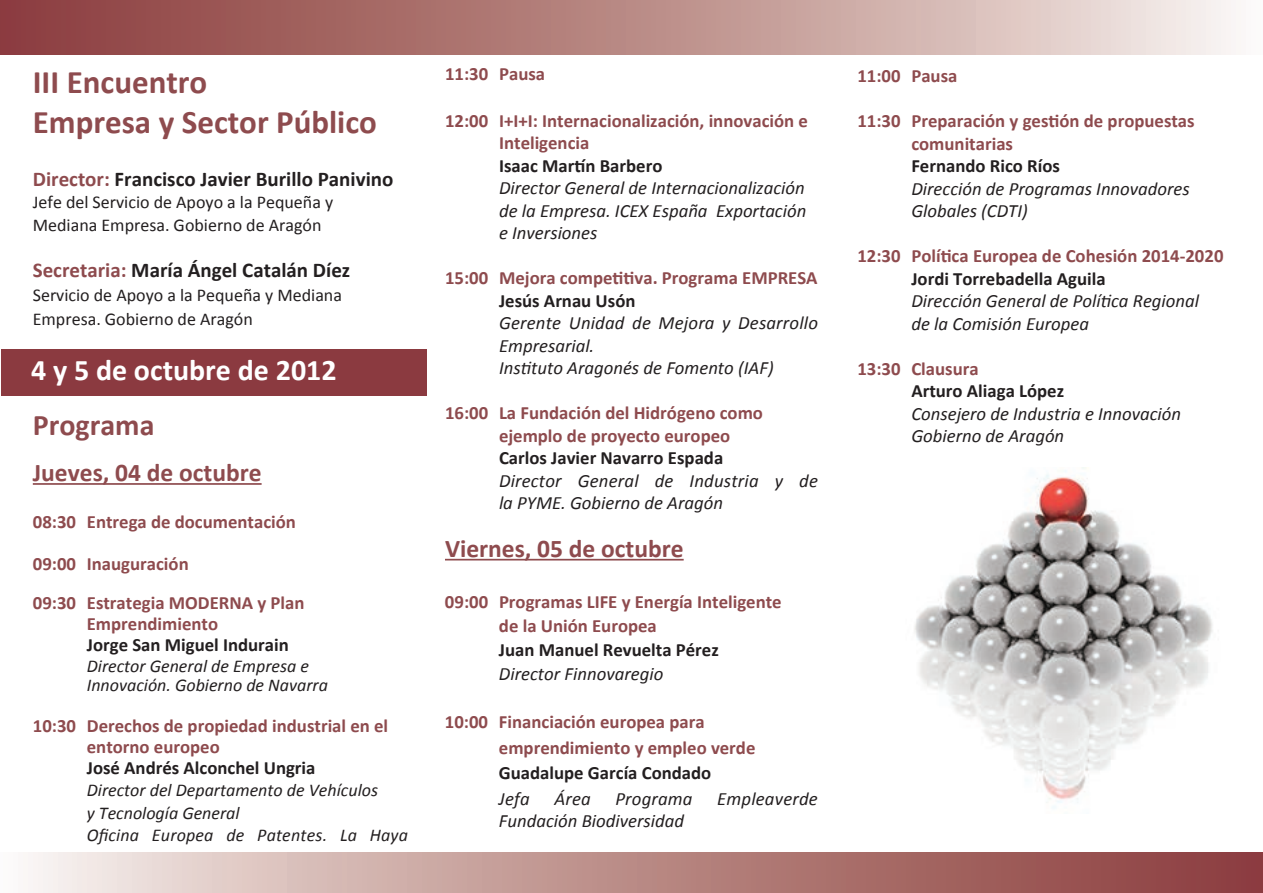
<style>
.page{position:relative;width:1263px;height:893px;background:#fff}
.page>*{position:absolute;margin:0;border:0;box-sizing:border-box;transform-origin:0 0}
.t1{font:700 33px/40.5px "Calibri";color:#8e4b4e}
.t2{font:700 30px "Calibri";color:#fff}
.t3{font:700 30px "Calibri";color:#8e4b4e}
.t4{font:700 25.5px "Calibri";color:#8e4b4e}
.t5{font:700 21px "Calibri";color:#231f20}
.t6{font:700 18.75px/22.5px "Calibri";color:#8e4b4e}
.t7{font:italic 18.75px/22.5px "Calibri";color:#231f20}
.t8{font:700 18.75px "Calibri";color:#231f20}
.t9{font:italic 18px/22.5px "Calibri";color:#231f20}
.t10{font:18px/22.5px "Calibri";color:#231f20}
.s1{color:#8e4b4e}
</style>
<div class="page">
<svg style="left:0;top:0;width:1231px;height:54px;background:#bb8d8a"></svg>
<svg style="left:33px;top:853px;width:1230px;height:40px;background:#bb8e8a"></svg>
<div style="left:2px;top:349px;width:425px;height:46px;background:#8b3a40"></div>
<hr style="left:445px;top:559px;width:239px;height:2px;background:#8e4b4e">
<img style="left:914px;top:470px;width:299px;height:338px">
<hr style="left:33px;top:483px;width:229px;height:2px;background:#8e4b4e">
<h1 class="t1" style="left:33px;top:64px;width:346px">III Encuentro<br>Empresa y Sector Público</h1>
<p class="t5" style="left:33px;top:170px;width:362px"><span class="s1">Director:</span> Francisco Javier Burillo Panivino</p>
<p class="t10" style="left:33px;top:193px;width:302px">Jefe del Servicio de Apoyo a la Pequeña y<br>Mediana Empresa. Gobierno de Aragón</p>
<p class="t5" style="left:33px;top:262px;width:319px"><span class="s1">Secretaria:</span> María Ángel Catalán Díez</p>
<p class="t10" style="left:33px;top:285px;width:311px;line-height:24px">Servicio de Apoyo a la Pequeña y Mediana<br>Empresa. Gobierno de Aragón</p>
<h2 class="t2" style="left:31px;top:357px;width:307px">4 y 5 de octubre de 2012</h2>
<h2 class="t3" style="left:33px;top:412px;width:123px">Programa</h2>
<h3 class="t4" style="left:33px;top:462px;width:230px">Jueves, 04 de octubre</h3>
<p class="t6" style="left:33px;top:512px;width:265px">08:30 Entrega de documentación</p>
<p class="t6" style="left:33px;top:546px;width:273px;line-height:39px">09:00 Inauguración<br>09:30 Estrategia MODERNA y Plan</p>
<p class="t6" style="left:87px;top:614px;width:133px">Emprendimiento</p>
<p class="t8" style="left:87px;top:637px;width:203px">Jorge San Miguel Indurain</p>
<p class="t9" style="left:87px;top:658px;width:243px;line-height:19.5px">Director General de Empresa e<br>Innovación. Gobierno de Navarra</p>
<p class="t6" style="left:87px;top:717px;width:303px;line-height:21px;text-indent:-54px">10:30 Derechos de propiedad industrial en el entorno europeo</p>
<p class="t8" style="left:87px;top:760px;width:230px">José Andrés Alconchel Ungria</p>
<p class="t9" style="left:87px;top:781px;width:323px">Director del Departamento de Vehículos<br>y Tecnología General<br>Oficina Europea de Patentes. La Haya</p>
<p class="t6" style="left:445px;top:64px;width:102px">11:30 Pausa</p>
<p class="t6" style="left:499px;top:111px;width:310px;text-indent:-54px">12:00 I+I+I: Internacionalización, innovación e<br>Inteligencia</p>
<p class="t8" style="left:499px;top:158px;width:165px">Isaac Martín Barbero</p>
<p class="t7" style="left:499px;top:178px;width:309px;text-align:justify">Director General de Internacionalización de la Empresa. ICEX España Exportación e Inversiones</p>
<p class="t6" style="left:445px;top:268px;width:374px">15:00 Mejora competitiva. Programa EMPRESA</p>
<p class="t8" style="left:499px;top:293px;width:138px">Jesús Arnau Usón</p>
<p class="t7" style="left:499px;top:313px;width:320px">Gerente Unidad de Mejora y Desarrollo<br>Empresarial.<br>Instituto Aragonés de Fomento (IAF)</p>
<p class="t6" style="left:499px;top:403px;width:265px;text-indent:-54px">16:00 La Fundación del Hidrógeno como ejemplo de proyecto europeo</p>
<p class="t8" style="left:499px;top:450px;width:226px">Carlos Javier Navarro Espada</p>
<p class="t7" style="left:499px;top:471px;width:320px">Director General de Industria y de la PYME. Gobierno de Aragón</p>
<h3 class="t4" style="left:445px;top:538px;width:240px">Viernes, 05 de octubre</h3>
<p class="t6" style="left:499px;top:591px;width:284px;line-height:24px;text-indent:-54px">09:00 Programas LIFE y Energía Inteligente de la Unión Europea</p>
<p class="t8" style="left:499px;top:642px;width:221px">Juan Manuel Revuelta Pérez</p>
<p class="t7" style="left:499px;top:664px;width:166px">Director Finnovaregio</p>
<p class="t6" style="left:499px;top:711px;width:258px;line-height:25.5px;text-indent:-54px">10:00 Financiación europea para emprendimiento y empleo verde</p>
<p class="t8" style="left:499px;top:765px;width:214px">Guadalupe García Condado</p>
<p class="t7" style="left:499px;top:789px;width:32px">Jefa</p>
<p class="t7" style="left:554px;top:789px;width:38px">Área</p>
<p class="t7" style="left:615px;top:789px;width:79px">Programa</p>
<p class="t7" style="left:717px;top:789px;width:102px">Empleaverde</p>
<p class="t7" style="left:499px;top:811px;width:187px">Fundación Biodiversidad</p>
<p class="t6" style="left:857px;top:66px;width:102px">11:00 Pausa</p>
<p class="t6" style="left:911px;top:111px;width:285px;text-indent:-54px">11:30 Preparación y gestión de propuestas comunitarias</p>
<p class="t8" style="left:911px;top:158px;width:150px">Fernando Rico Ríos</p>
<p class="t7" style="left:911px;top:179px;width:280px">Dirección de Programas Innovadores<br>Globales (CDTI)</p>
<p class="t6" style="left:857px;top:246px;width:368px">12:30 Política Europea de Cohesión 2014-2020</p>
<p class="t8" style="left:911px;top:271px;width:196px">Jordi Torrebadella Aguila</p>
<p class="t7" style="left:911px;top:291px;width:289px">Dirección General de Política Regional de la Comisión Europea</p>
<p class="t6" style="left:857px;top:359px;width:123px">13:30 Clausura</p>
<p class="t8" style="left:911px;top:383px;width:154px">Arturo Aliaga López</p>
<p class="t7" style="left:911px;top:404px;width:271px">Consejero de Industria e Innovación</p>
<p class="t7" style="left:911px;top:426px;width:154px">Gobierno de Aragón</p>
</div>
